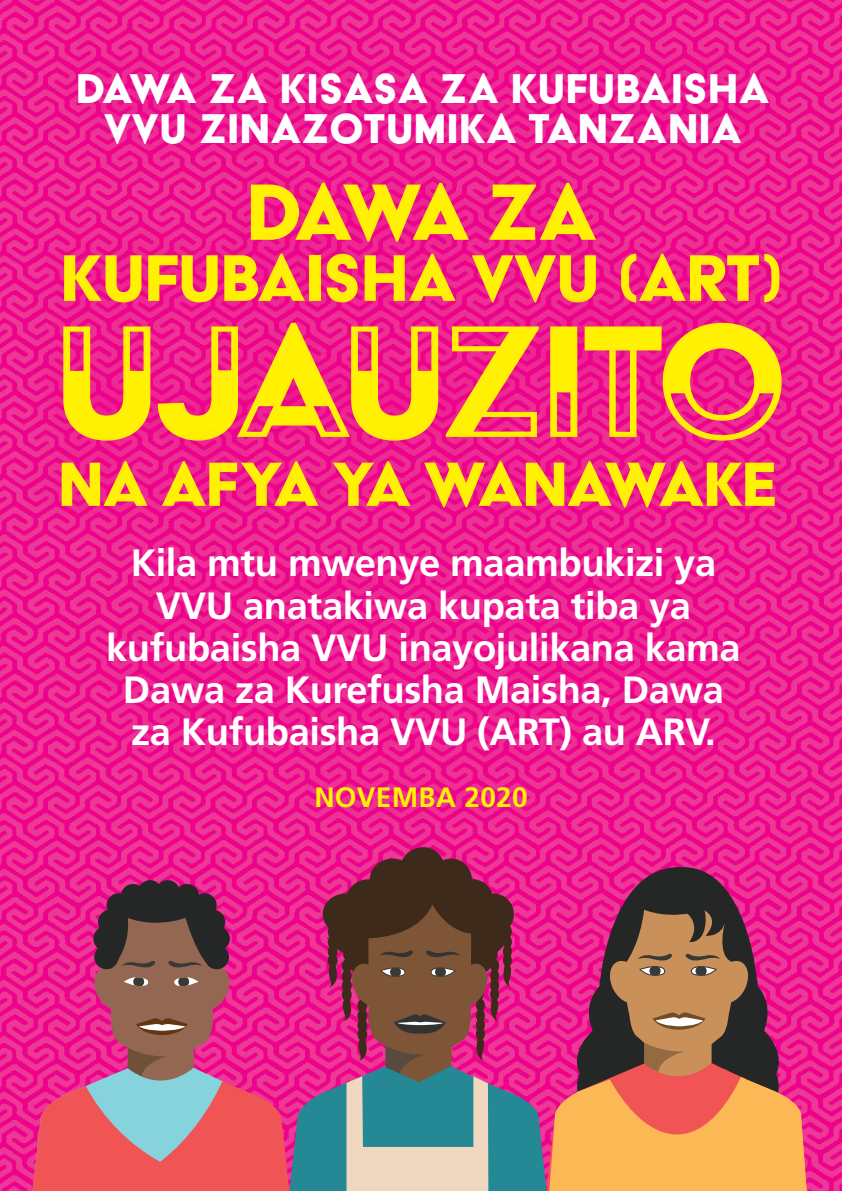
<style>
.page{position:relative;width:842px;height:1191px;background:#fff}
.page>*{position:absolute;margin:0;border:0;box-sizing:border-box;transform-origin:0 0}
.header_fancy{font:184px "Acier BAT Text Noir";letter-spacing:-.03em;color:#fff101}
.header_fancy-2{font:92px "Acier BAT Text Solid";letter-spacing:-.115em;color:#fff101}
.header_fancy-3{font:76px "Acier BAT Text Solid";letter-spacing:-.01em;color:#fff101}
.header_fancy-4{font:72px "Acier BAT Text Solid";letter-spacing:-.02em;color:#fff101}
.header_fancy-5{font:48px/40px "Acier BAT Text Solid";letter-spacing:.01em;color:#fff;text-align:center}
.body{font:700 38px/42px "Frutiger LT Std";letter-spacing:-.01em;color:#fff;text-align:center}
.body-2{font:700 28px "Frutiger LT Std";letter-spacing:.01em;color:#fff101}
</style>
<div class="page">
<img style="left:0;top:0;width:841px;height:1191px">
<svg style="left:32px;top:847px;width:777px;height:344px;background:#b5506f"></svg>
<div style="left:72px;top:511px;width:702px;height:273px;background:#ed028c;opacity:.75"></div>
<div style="left:280px;top:748px;width:282px;height:96px;background:#ed028c;opacity:.75"></div>
<div style="left:42px;top:35px;width:760px;height:145px;background:#ed028c;opacity:.75"></div>
<div style="left:26px;top:147px;width:791px;height:192px;background:#ed028c;opacity:.75"></div>
<div style="left:26px;top:285px;width:792px;height:192px;background:#ed028c;opacity:.75"></div>
<div style="left:23px;top:425px;width:788px;height:118px;background:#ed028c;opacity:.75"></div>
<p class="header_fancy-5" style="left:76px;top:68px;width:695px">DAWA ZA KISASA ZA KUFUBAISHA<br>VVU ZINAZOTUMIKA TANZANIA</p>
<p class="header_fancy-2" style="left:246px;top:163px;width:352px">DAWA ZA</p>
<p class="header_fancy-3" style="left:60px;top:238px;width:723px">KUFUBAISHA VVU (ART)</p>
<p class="header_fancy" style="left:54px;top:284px;width:738px">UJAUZITO</p>
<p class="header_fancy-4" style="left:58px;top:446px;width:719px">NA AFYA YA WANAWAKE</p>
<p class="body" style="left:106px;top:542px;width:636px">Kila mtu mwenye maambukizi ya<br>VVU anatakiwa kupata tiba ya kufubaisha VVU inayojulikana kama<br>Dawa za Kurefusha Maisha, Dawa za Kufubaisha VVU (ART) au ARV.</p>
<p class="body-2" style="left:314px;top:781px;width:215px">NOVEMBA 2020</p>
</div>
